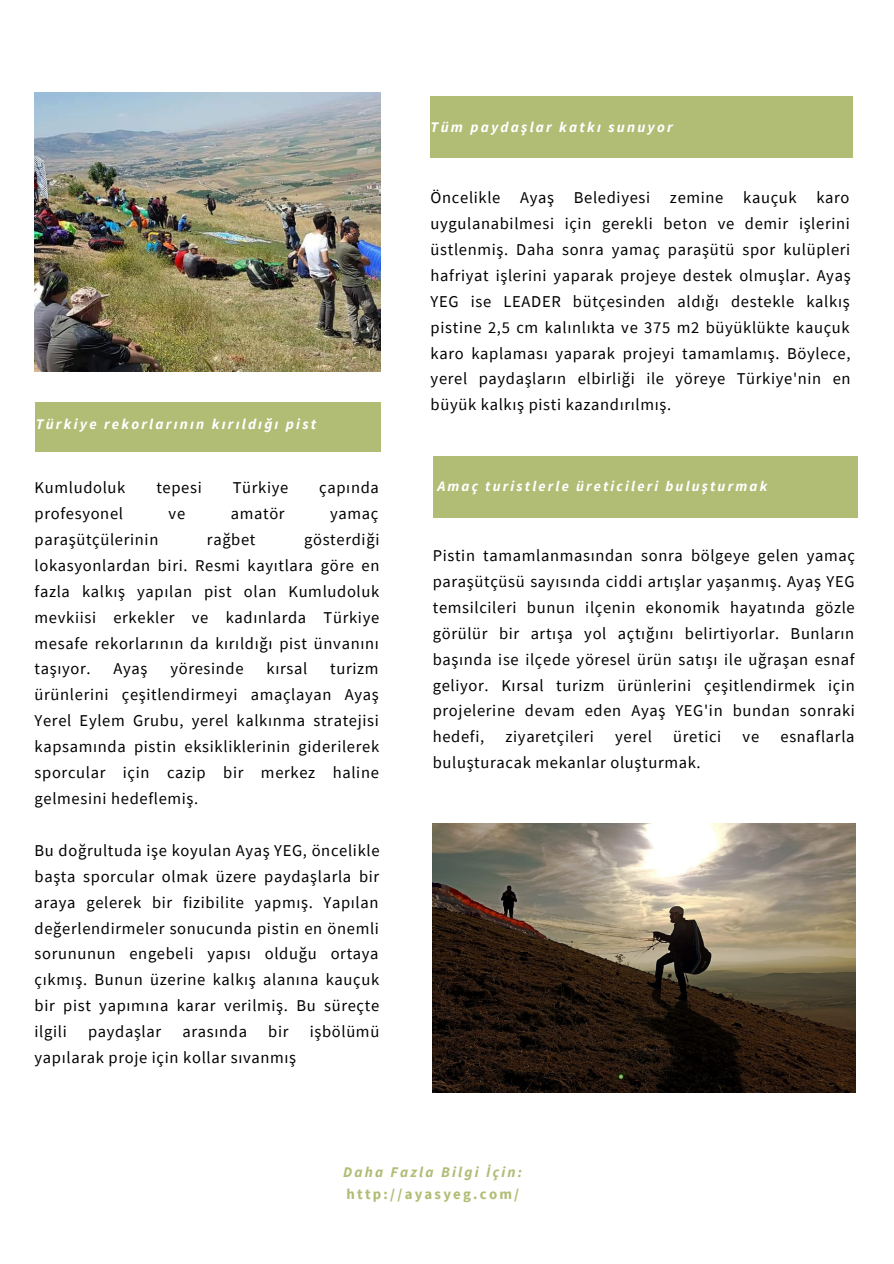
<style>
.page{position:relative;width:894px;height:1264px;background:#fff}
.page>*{position:absolute;margin:0;border:0;box-sizing:border-box;transform-origin:0 0}
.t1{font:16.5px/26px "Source Sans Pro";letter-spacing:.04em;color:#000}
.t2{font:italic 700 14.7px "Source Sans Pro";letter-spacing:.15em;color:#fff}
.t3{font:italic 700 14.7px "Source Sans Pro";letter-spacing:.15em;color:#b1bc75}
.t4{font:700 14.7px "Source Sans Pro";letter-spacing:.15em;color:#b1bc75}
.t5{font:italic 700 14.4px "Source Sans Pro";letter-spacing:.15em;color:#fff}
</style>
<div class="page">
<img style="left:35px;top:92px;width:345px;height:280px">
<div style="left:430px;top:97px;width:423px;height:60px;background:#b1bc75"></div>
<div style="left:35px;top:402px;width:345px;height:50px;background:#b1bc75"></div>
<img style="left:432px;top:823px;width:423px;height:269px">
<div style="left:432px;top:456px;width:425px;height:61px;background:#b1bc75"></div>
<p class="t2" style="left:430px;top:117px;width:244px">Tüm paydaşlar katkı sunuyor</p>
<p class="t2" style="left:36px;top:414px;width:282px">Türkiye rekorlarının kırıldığı pist</p>
<p class="t1" style="left:35px;top:474px;width:92px">Kumludoluk</p>
<p class="t1" style="left:156px;top:474px;width:45px">tepesi</p>
<p class="t1" style="left:233px;top:474px;width:57px">Türkiye</p>
<p class="t1" style="left:319px;top:474px;width:61px">çapında</p>
<p class="t1" style="left:35px;top:500px;width:90px">profesyonel</p>
<p class="t1" style="left:169px;top:500px;width:18px">ve</p>
<p class="t1" style="left:231px;top:500px;width:55px">amatör</p>
<p class="t1" style="left:330px;top:500px;width:50px">yamaç</p>
<p class="t1" style="left:35px;top:526px;width:125px">paraşütçülerinin</p>
<p class="t1" style="left:207px;top:526px;width:50px">rağbet</p>
<p class="t1" style="left:35px;top:526px;width:346px;text-indent:269px">gösterdiği lokasyonlardan biri. Resmi kayıtlara göre en fazla kalkış yapılan pist olan Kumludoluk mevkiisi erkekler ve kadınlarda Türkiye mesafe rekorlarının da kırıldığı pist ünvanını taşıyor.</p>
<p class="t1" style="left:113px;top:655px;width:35px">Ayaş</p>
<p class="t1" style="left:170px;top:655px;width:75px">yöresinde</p>
<p class="t1" style="left:266px;top:655px;width:42px">kırsal</p>
<p class="t1" style="left:35px;top:655px;width:346px;text-indent:295px">turizm ürünlerini çeşitlendirmeyi amaçlayan Ayaş Yerel Eylem Grubu, yerel kalkınma stratejisi kapsamında pistin eksikliklerinin giderilerek sporcular için cazip bir merkez haline gelmesini hedeflemiş.</p>
<p class="t1" style="left:35px;top:837px;width:346px">Bu doğrultuda işe koyulan Ayaş YEG, öncelikle başta sporcular olmak üzere paydaşlarla bir araya gelerek bir fizibilite yapmış. Yapılan değerlendirmeler sonucunda pistin en önemli sorununun engebeli yapısı olduğu ortaya çıkmış. Bunun üzerine kalkış alanına kauçuk bir pist yapımına karar verilmiş. Bu süreçte ilgili</p>
<p class="t1" style="left:88px;top:1018px;width:75px">paydaşlar</p>
<p class="t1" style="left:182px;top:1018px;width:66px">arasında</p>
<p class="t1" style="left:268px;top:1018px;width:22px">bir</p>
<p class="t1" style="left:309px;top:1018px;width:71px">işbölümü</p>
<p class="t1" style="left:35px;top:1044px;width:263px">yapılarak proje için kollar sıvanmış</p>
<p class="t1" style="left:430px;top:184px;width:219px">Öncelikle Ayaş Belediyesi</p>
<p class="t1" style="left:430px;top:184px;width:421px;text-indent:239px">zemine kauçuk karo uygulanabilmesi için gerekli beton ve demir işlerini üstlenmiş. Daha sonra yamaç paraşütü spor kulüpleri hafriyat işlerini yaparak projeye destek olmuşlar. Ayaş YEG ise LEADER bütçesinden aldığı destekle kalkış pistine 2,5 cm kalınlıkta ve 375 m2 büyüklükte kauçuk karo kaplaması yaparak projeyi tamamlamış. Böylece, yerel paydaşların elbirliği ile yöreye Türkiye'nin en büyük kalkış pisti kazandırılmış.</p>
<p class="t5" style="left:437px;top:477px;width:331px">Amaç turistlerle üreticileri buluşturmak</p>
<p class="t1" style="left:432px;top:542px;width:423px">Pistin tamamlanmasından sonra bölgeye gelen yamaç paraşütçüsü sayısında ciddi artışlar yaşanmış. Ayaş YEG temsilcileri bunun ilçenin ekonomik hayatında gözle görülür bir artışa yol açtığını belirtiyorlar. Bunların başında ise ilçede yöresel ürün satışı ile uğraşan esnaf geliyor. Kırsal turizm ürünlerini çeşitlendirmek için projelerine devam eden Ayaş YEG'in bundan sonraki hedefi,</p>
<p class="t1" style="left:505px;top:723px;width:88px">ziyaretçileri</p>
<p class="t1" style="left:615px;top:723px;width:38px">yerel</p>
<p class="t1" style="left:673px;top:723px;width:47px">üretici</p>
<p class="t1" style="left:742px;top:723px;width:18px">ve</p>
<p class="t1" style="left:780px;top:723px;width:75px">esnaflarla</p>
<p class="t1" style="left:432px;top:749px;width:269px">buluşturacak mekanlar oluşturmak.</p>
<p class="t3" style="left:343px;top:1162px;width:181px">Daha Fazla Bilgi İçin:</p>
<p class="t4" style="left:346px;top:1184px;width:174px">http://ayasyeg.com/</p>
</div>
